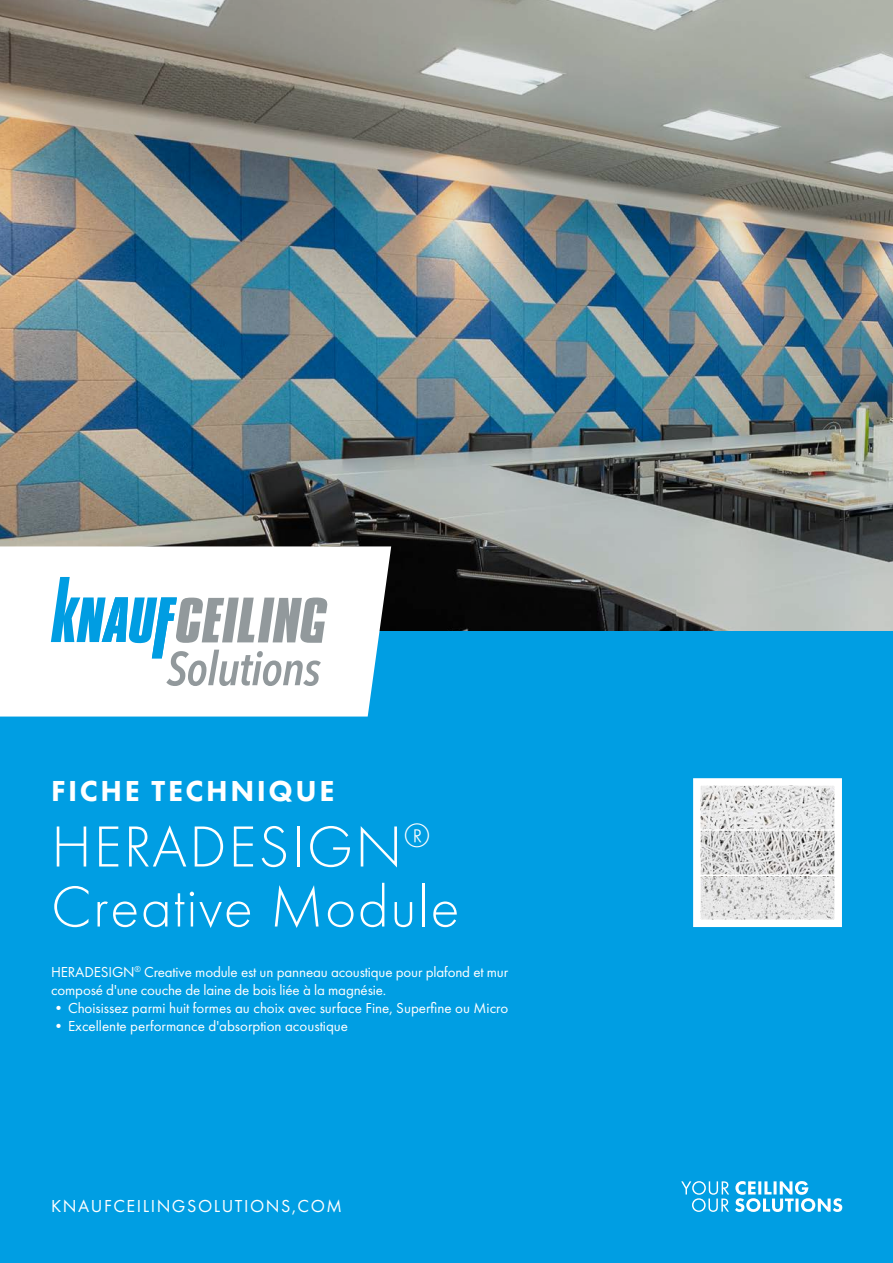
<style>
.page{position:relative;width:893px;height:1263px;background:#fff}
.page>*{position:absolute;margin:0;border:0;box-sizing:border-box;transform-origin:0 0}
.t1{font:300 60px "Futura PT";letter-spacing:.025em;color:#fff}
.t2{font:800 30px "Futura PT";letter-spacing:.085em;color:#fff}
.t3{font:18px "Futura PT";letter-spacing:.085em;color:#fff}
.t4{font:15px/18px "Futura PT";letter-spacing:-.01em;color:#fff}
</style>
<div class="page">
<img style="left:0;top:0;width:893px;height:631px">
<div style="left:0;top:631px;width:893px;height:632px;background:#009ee3"></div>
<img style="left:702px;top:787px;width:131px;height:131px">
<svg style="left:681px;top:1181px;width:161px;height:31px"></svg>
<svg style="left:0;top:546px;width:391px;height:170px"></svg>
<svg style="left:51px;top:577px;width:276px;height:109px"></svg>
<div style="left:697px;top:829px;width:141px;height:47px;border:2px solid #fff"></div>
<div style="left:693px;top:778px;width:149px;height:149px;border:8px solid #fff"></div>
<p class="t2" style="left:51px;top:772px;width:285px">FICHE TECHNIQUE</p>
<p class="t1" style="left:51px;top:812px;width:380px">HERADESIGN<sup>®</sup></p>
<p class="t1" style="left:51px;top:872px;width:410px">Creative Module</p>
<p class="t4" style="left:51px;top:963px;width:459px">HERADESIGN<sup>®</sup> Creative module est un panneau acoustique pour plafond et mur composé d'une couche de laine de bois liée à la magnésie.</p>
<p class="t4" style="left:51px;top:999px;width:459px">•Choisissez parmi huit formes au choix avec surface Fine, Superfine ou Micro</p>
<p class="t4" style="left:51px;top:1017px;width:299px">•Excellente performance d'absorption acoustique</p>
<p class="t3" style="left:51px;top:1195px;width:292px">KNAUFCEILINGSOLUTIONS,COM</p>
</div>
